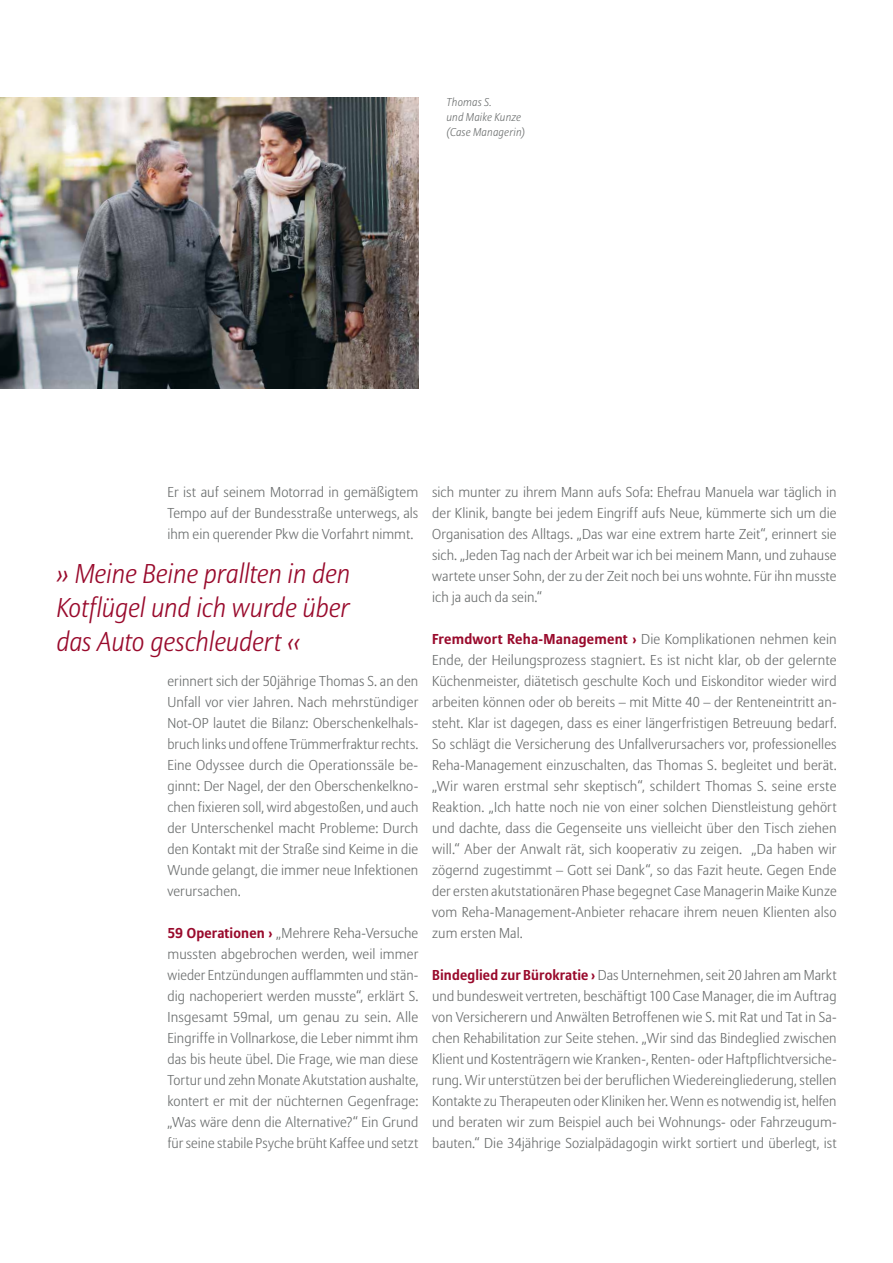
<style>
.page{position:relative;width:893px;height:1263px;background:#fff}
.page>*{position:absolute;margin:0;border:0;box-sizing:border-box;transform-origin:0 0}
.t1{font:italic 300 27px/33.8px "Allianz Sans";letter-spacing:-.005em;color:#990a2c;text-align:justify}
.t2{font:300 14.25px/21px "Allianz Sans";letter-spacing:.005em;color:#6b6e6e;text-align:justify}
.t3{font:italic 300 11.25px/15.1px "Allianz Sans";letter-spacing:.015em;color:#6b6e6e}
.s1{font-weight:700;color:#990a2c}
</style>
<div class="page">
<img style="left:0;top:97px;width:418px;height:292px">
<p class="t3" style="left:446px;top:95px;width:80px">Thomas S.<br>und Maike Kunze (Case Managerin)</p>
<p class="t2" style="left:167px;top:482px;width:252px">Er ist auf seinem Motorrad in gemäßigtem Tempo auf der Bundesstraße unterwegs, als ihm ein querender Pkw die Vorfahrt nimmt.</p>
<h1 class="t1" style="left:56px;top:558px;width:296px">›› Meine Beine prallten in den Kotflügel und ich wurde über das Auto geschleudert ‹‹</h1>
<p class="t2" style="left:167px;top:671px;width:252px">erinnert sich der 50jährige Thomas S. an den Unfall vor vier Jahren. Nach mehrstündiger Not-OP lautet die Bilanz: Oberschenkelhals&shy;bruch links und offene Trümmerfraktur rechts.<br>Eine Odyssee durch die Operationssäle be&shy;ginnt: Der Nagel, der den Oberschenkelkno&shy;chen fixieren soll, wird abgestoßen, und auch der Unterschenkel macht Probleme: Durch den Kontakt mit der Straße sind Keime in die Wunde gelangt, die immer neue Infektionen verursachen.</p>
<p class="t2" style="left:167px;top:923px;width:252px"><span class="s1">59 Operationen ›</span> „Mehrere Reha-Versuche mussten abgebrochen werden, weil immer wieder Entzündungen aufflammten und stän&shy;dig nachoperiert werden musste“, erklärt S.<br>Insgesamt 59mal, um genau zu sein. Alle Eingriffe in Vollnarkose, die Leber nimmt ihm das bis heute übel. Die Frage, wie man diese Tortur und zehn Monate Akutstation aushalte, kontert er mit der nüchternen Gegenfrage: „Was wäre denn die Alternative?“ Ein Grund für seine stabile Psyche brüht Kaffee und setzt</p>
<p class="t2" style="left:432px;top:482px;width:406px">sich munter zu ihrem Mann aufs Sofa: Ehefrau Manuela war täglich in der Klinik, bangte bei jedem Eingriff aufs Neue, kümmerte sich um die Organisation des Alltags. „Das war eine extrem harte Zeit“, erinnert sie sich. „Jeden Tag nach der Arbeit war ich bei meinem Mann, und zuhause wartete unser Sohn, der zu der Zeit noch bei uns wohnte. Für ihn musste ich ja auch da sein.“</p>
<p class="t2" style="left:432px;top:629px;width:406px"><span class="s1">Fremdwort Reha-Management ›</span> Die Komplikationen nehmen kein Ende, der Heilungsprozess stagniert. Es ist nicht klar, ob der gelernte Küchenmeister, diätetisch geschulte Koch und Eiskonditor wieder wird arbeiten können oder ob bereits – mit Mitte 40 – der Renteneintritt an&shy;steht. Klar ist dagegen, dass es einer längerfristigen Betreuung bedarf.<br>So schlägt die Versicherung des Unfallverursachers vor, professionelles Reha-Management einzuschalten, das Thomas S. begleitet und berät. „Wir waren erstmal sehr skeptisch“, schildert Thomas S. seine erste Reaktion. „Ich hatte noch nie von einer solchen Dienstleistung gehört und dachte, dass die Gegenseite uns vielleicht über den Tisch ziehen will.“ Aber der Anwalt rät, sich kooperativ zu zeigen. „Da haben wir zögernd zugestimmt – Gott sei Dank“, so das Fazit heute. Gegen Ende der ersten akutstationären Phase begegnet Case Managerin Maike Kunze vom Reha-Management-Anbieter rehacare ihrem neuen Klienten also zum ersten Mal.</p>
<p class="t2" style="left:432px;top:965px;width:406px"><span class="s1">Bindeglied zur Bürokratie ›</span> Das Unternehmen, seit 20 Jahren am Markt und bundesweit vertreten, beschäftigt 100 Case Manager, die im Auftrag von Versicherern und Anwälten Betroffenen wie S. mit Rat und Tat in Sa&shy;chen Rehabilitation zur Seite stehen. „Wir sind das Bindeglied zwischen Klient und Kostenträgern wie Kranken-, Renten- oder Haftpflichtversiche&shy;rung. Wir unterstützen bei der beruflichen Wiedereingliederung, stellen Kontakte zu Therapeuten oder Kliniken her. Wenn es notwendig ist, helfen und beraten wir zum Beispiel auch bei Wohnungs- oder Fahrzeugum&shy;bauten.“ Die 34jährige Sozialpädagogin wirkt sortiert und überlegt, ist</p>
</div>
